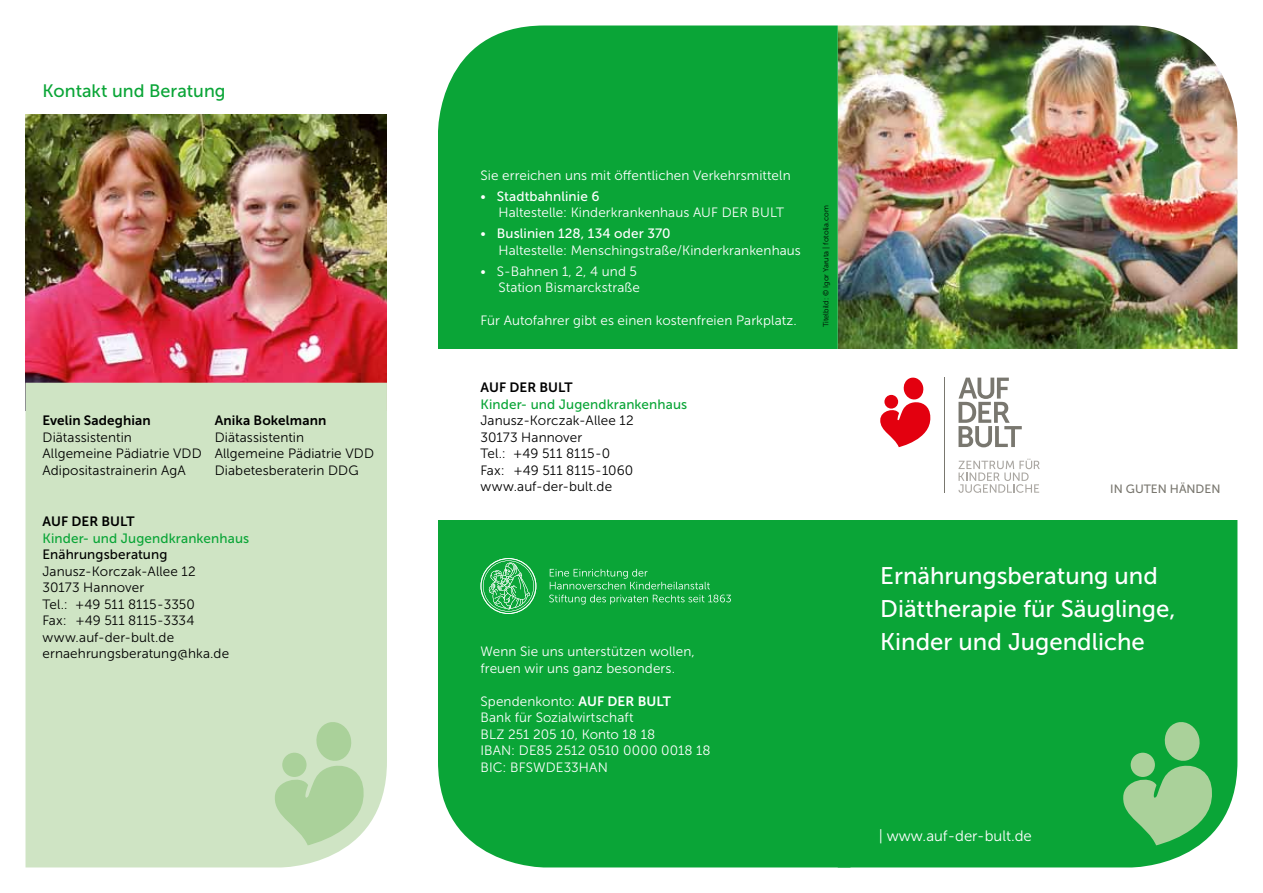
<style>
.page{position:relative;width:1263px;height:893px;background:#fff}
.page>*{position:absolute;margin:0;border:0;box-sizing:border-box;transform-origin:0 0}
.t1{font:24px/33px "Museo Sans 500";color:#fff}
.t2{font:18px "Museo Sans 500";color:#0aa537}
.t3{font:15px "Museo Sans 300";color:#fff}
.t4{font:13.5px/16.5px "Museo Sans 300";letter-spacing:.005em;color:#fff}
.t5{font:13.5px/16.5px "Museo Sans 300";letter-spacing:.005em;color:#000}
.t6{font:13.5px "Museo Sans 500";letter-spacing:.01em;color:#0aa537}
.t7{font:13.5px "Museo Sans 700";letter-spacing:.01em;color:#000}
.t8{font:13.5px "Museo Sans 500";letter-spacing:.01em;color:#fff}
.t9{font:13.5px "Museo Sans 500";letter-spacing:.01em;color:#000}
.t10{font:12px "Museo Sans 500";color:#79776f}
.t11{font:7.5px "Museo Sans 300";color:#000}
.s1{font-family:"Museo Sans 300"}
.s2{font-family:"Museo Sans 700"}
</style>
<div class="page">
<img style="left:26px;top:115px;width:361px;height:268px">
<div style="left:26px;top:383px;width:361px;height:484px;background:#cfe4c4"></div>
<div style="left:850px;top:520px;width:387px;height:347px;background:#0aa537"></div>
<div style="left:438px;top:520px;width:412px;height:347px;background:#0aa537"></div>
<img style="left:838px;top:26px;width:399px;height:323px">
<div style="left:438px;top:26px;width:400px;height:323px;background:#0aa537"></div>
<svg style="left:1122px;top:720px;width:91px;height:125px;background:#62bd6d"></svg>
<svg style="left:274px;top:720px;width:91px;height:125px;background:#bbd9ad"></svg>
<svg style="left:958px;top:459px;width:82px;height:34px"></svg>
<svg style="left:958px;top:378px;width:64px;height:69px"></svg>
<svg style="left:880px;top:378px;width:51px;height:69px"></svg>
<hr style="left:944px;top:378px;width:1px;height:115px;background:#79776f">
<svg style="left:550px;top:569px;width:160px;height:20px;background:#2ab051"></svg>
<svg style="left:549px;top:595px;width:182px;height:9px;background:#38b65d"></svg>
<svg style="left:480px;top:558px;width:56px;height:56px;background:#44ba66"></svg>
<h2 class="t2" style="left:43px;top:81px;width:185px">Kontakt und Beratung</h2>
<p class="t7" style="left:43px;top:413px;width:110px">Evelin Sadeghian</p>
<p class="t5" style="left:43px;top:429px;width:161px">Diätassistentin<br>Allgemeine Pädiatrie VDD<br>Adipositastrainerin AgA</p>
<p class="t7" style="left:215px;top:413px;width:113px">Anika Bokelmann</p>
<p class="t5" style="left:215px;top:429px;width:161px">Diätassistentin<br>Allgemeine Pädiatrie VDD<br>Diabetesberaterin DDG</p>
<p class="t7" style="left:43px;top:514px;width:94px">AUF DER BULT</p>
<p class="t6" style="left:43px;top:530px;width:208px">Kinder- und Jugendkrankenhaus</p>
<p class="t9" style="left:43px;top:547px;width:126px">Enährungsberatung</p>
<p class="t5" style="left:43px;top:563px;width:188px">Janusz-Korczak-Allee 12<br>30173 Hannover<br>Tel.: +49 511 8115 - 3350<br>Fax: +49 511 8115-3334 www.auf-der-bult.de ernaehrungsberatung@hka.de</p>
<p class="t4" style="left:480px;top:167px;width:312px">Sie erreichen uns mit öffentlichen Verkehrsmitteln</p>
<p class="t8" style="left:480px;top:189px;width:120px"><span class="s1">•</span> Stadtbahnlinie 6</p>
<p class="t4" style="left:498px;top:205px;width:287px">Haltestelle: Kinderkrankenhaus AUF DER BULT</p>
<p class="t8" style="left:480px;top:226px;width:192px"><span class="s1">•</span> Buslinien 128, 134 oder 370</p>
<p class="t4" style="left:498px;top:242px;width:304px">Haltestelle: Menschingstraße/Kinderkrankenhaus</p>
<p class="t4" style="left:480px;top:263px;width:161px;text-align:right">• S-Bahnen 1, 2, 4 und 5<br>Station Bismarckstraße</p>
<p class="t4" style="left:480px;top:313px;width:318px">Für Autofahrer gibt es einen kostenfreien Parkplatz.</p>
<p class="t7" style="left:480px;top:380px;width:94px">AUF DER BULT</p>
<p class="t6" style="left:480px;top:397px;width:208px">Kinder- und Jugendkrankenhaus</p>
<p class="t5" style="left:480px;top:412px;width:155px">Janusz-Korczak-Allee 12<br>30173 Hannover<br>Tel.: +49 511 8115 - 0<br>Fax: +49 511 8115 - 1060 www.auf-der-bult.de</p>
<p class="t11" style="left:822px;top:327px;width:124px;rotate:-90deg">Titelbild: © Igor Yaruta | fotolia.com</p>
<p class="t4" style="left:480px;top:644px;width:216px">Wenn Sie uns unterstützen wollen, freuen wir uns ganz besonders.</p>
<p class="t4" style="left:480px;top:693px;width:232px">Spendenkonto: <span class="s2">AUF DER BULT<br></span>Bank für Sozialwirtschaft<br>BLZ 251 205 10, Konto 18 18<br>IBAN: DE85 2512 0510 0000 0018 18<br>BIC: BFSWDE33HAN</p>
<p class="t10" style="left:1110px;top:482px;width:112px">IN GUTEN HÄNDEN</p>
<h1 class="t1" style="left:880px;top:559px;width:297px">Ernährungsberatung und<br>Diättherapie für Säuglinge,<br>Kinder und Jugendliche</h1>
<p class="t3" style="left:879px;top:828px;width:155px">| www.auf-der-bult.de</p>
</div>
